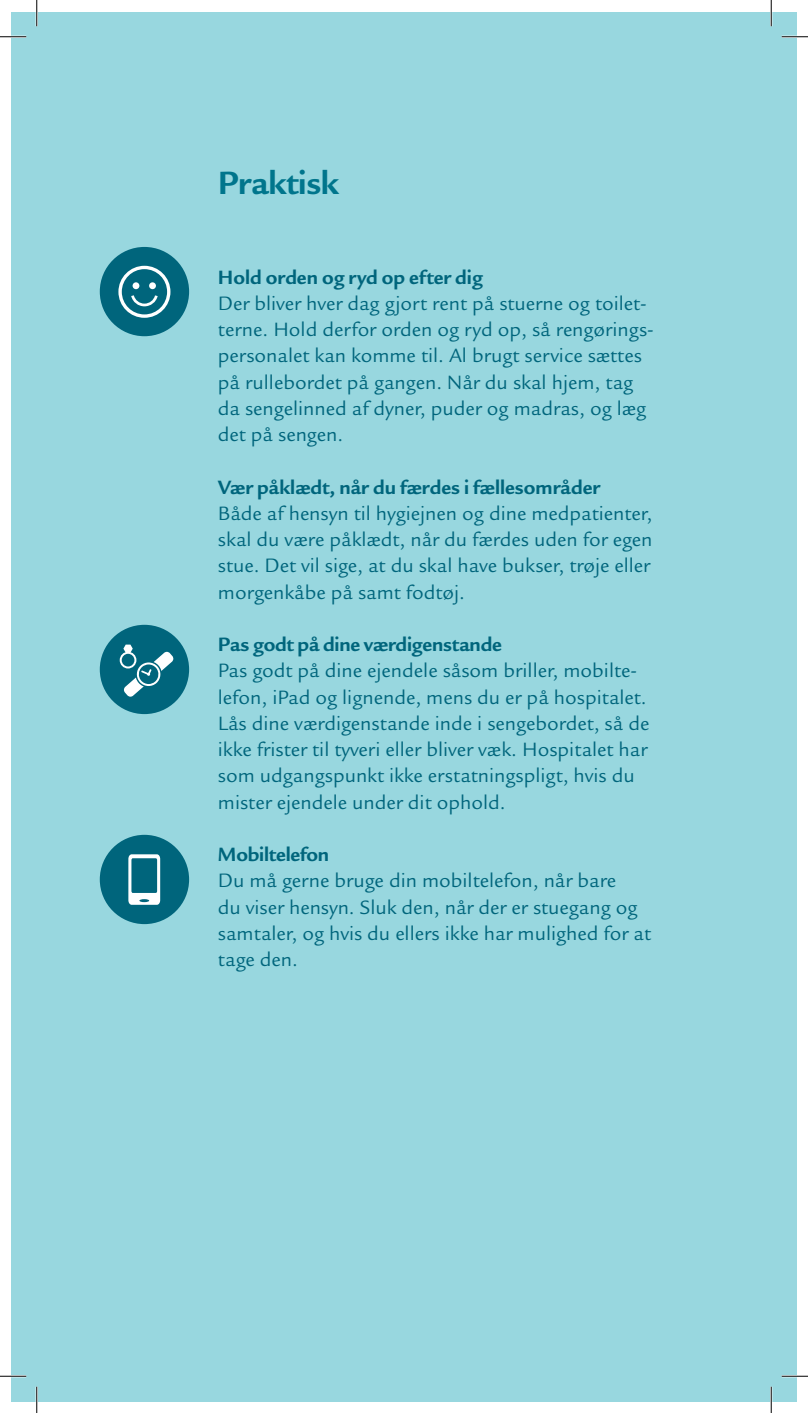
<style>
.page{position:relative;width:808px;height:1413px;background:#fff}
.page>*{position:absolute;margin:0;border:0;box-sizing:border-box;transform-origin:0 0}
.t1{font:700 35px "Legacy Sans ITC Std";letter-spacing:-.01em;color:#00758c}
.t2{font:21px/26.2px "Legacy Sans ITC Std";color:#00657c}
.t3{font:700 21px "Legacy Sans ITC Std";color:#00657c}
</style>
<div class="page">
<div style="left:12px;top:12px;width:784px;height:1389px;background:#98d7df"></div>
<div style="left:100px;top:835px;width:89px;height:89px;background:#00657c;border-radius:50%"></div>
<svg style="left:128px;top:854px;width:32px;height:51px"></svg>
<div style="left:100px;top:625px;width:89px;height:89px;background:#00657c;border-radius:50%"></div>
<svg style="left:120px;top:645px;width:53px;height:52px"></svg>
<div style="left:100px;top:247px;width:89px;height:89px;background:#00657c;border-radius:50%"></div>
<svg style="left:118px;top:266px;width:52px;height:52px"></svg>
<div style="left:133px;top:282px;width:6px;height:7px;background:#fff;border-radius:50%"></div>
<div style="left:149px;top:282px;width:7px;height:7px;background:#fff;border-radius:50%"></div>
<hr style="left:0;top:36px;width:26px;height:2px;background:#fff">
<hr style="left:781px;top:36px;width:27px;height:2px;background:#fff">
<hr style="left:0;top:1375px;width:26px;height:2px;background:#fff">
<hr style="left:781px;top:1375px;width:27px;height:2px;background:#fff">
<hr style="left:36px;top:0;width:2px;height:26px;background:#fff">
<hr style="left:36px;top:1387px;width:2px;height:26px;background:#fff">
<hr style="left:770px;top:0;width:2px;height:26px;background:#fff">
<hr style="left:770px;top:1387px;width:2px;height:26px;background:#fff">
<svg style="left:0;top:36px;width:26px;height:1px"></svg>
<svg style="left:781px;top:36px;width:27px;height:1px"></svg>
<svg style="left:0;top:1376px;width:26px;height:1px"></svg>
<svg style="left:781px;top:1376px;width:27px;height:1px"></svg>
<svg style="left:36px;top:0;width:1px;height:26px"></svg>
<svg style="left:36px;top:1387px;width:1px;height:26px"></svg>
<svg style="left:771px;top:0;width:1px;height:26px"></svg>
<svg style="left:771px;top:1387px;width:1px;height:26px"></svg>
<h1 class="t1" style="left:218px;top:163px;width:123px">Praktisk</h1>
<p class="t3" style="left:218px;top:265px;width:266px">Hold orden og ryd op efter dig</p>
<p class="t2" style="left:218px;top:290px;width:437px">Der bliver hver dag gjort rent på stuerne og toilet&shy;terne. Hold derfor orden og ryd op, så rengørings&shy;personalet kan komme til. Al brugt service sættes på rullebordet på gangen. Når du skal hjem, tag da sengelinned af dyner, puder og madras, og læg det på sengen.</p>
<p class="t3" style="left:218px;top:475px;width:384px">Vær påklædt, når du færdes i fællesområder</p>
<p class="t2" style="left:218px;top:500px;width:436px;text-align:justify">Både af hensyn til hygiejnen og dine medpatienter, skal du være påklædt, når du færdes uden for egen stue. Det vil sige, at du skal have bukser, trøje eller morgenkåbe på samt fodtøj.</p>
<p class="t3" style="left:218px;top:632px;width:285px">Pas godt på dine værdigenstande</p>
<p class="t2" style="left:218px;top:658px;width:433px">Pas godt på dine ejendele såsom briller, mobilte&shy;lefon, iPad og lignende, mens du er på hospitalet.<br>Lås dine værdigenstande inde i sengebordet, så de ikke frister til tyveri eller bliver væk. Hospitalet har som udgangspunkt ikke erstatningspligt, hvis du mister ejendele under dit ophold.</p>
<p class="t3" style="left:218px;top:842px;width:113px">Mobiltelefon</p>
<p class="t2" style="left:218px;top:868px;width:434px">Du må gerne bruge din mobiltelefon, når bare<br>du viser hensyn. Sluk den, når der er stuegang og samtaler, og hvis du ellers ikke har mulighed for at tage den.</p>
</div>
